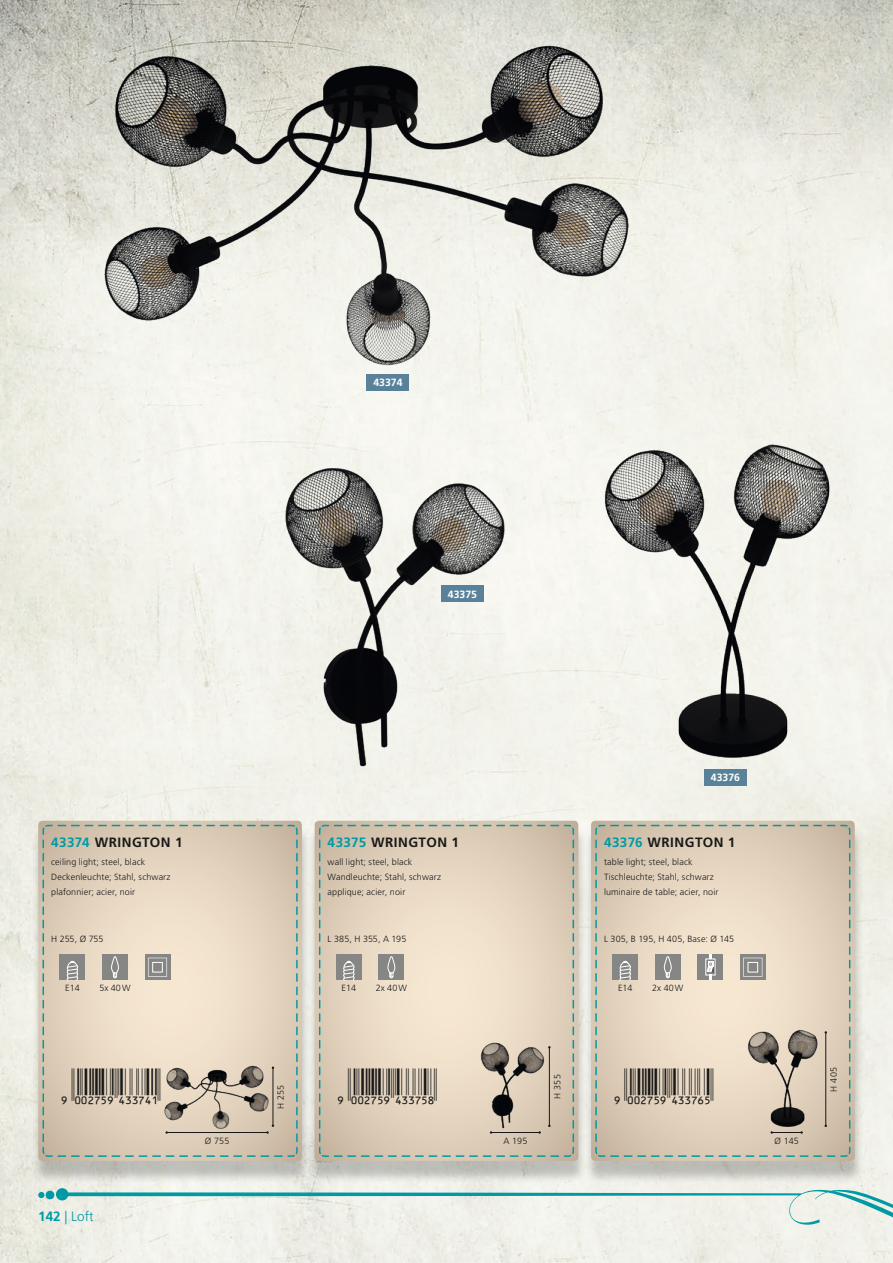
<style>
.page{position:relative;width:893px;height:1263px;background:#fff}
.page>*{position:absolute;margin:0;border:0;box-sizing:border-box;transform-origin:0 0}
.t1{font:36px "Ean Bwr P36 Tt";color:#191918}
.t2{font:700 13.5px "Frutiger";letter-spacing:.035em;color:#191918}
.t3{font:300 13.5px "Frutiger";color:#009aa4}
.t4{font:700 10.5px "Frutiger";color:#fff}
.t5{font:300 9px/15px "Frutiger";letter-spacing:.015em;color:#191918}
.s1{color:#009aa4}
.s2{font-weight:700}
</style>
<div class="page">
<img style="left:0;top:0;width:893px;height:1263px">
<img style="left:53px;top:0;width:575px;height:401px">
<img style="left:216px;top:438px;width:357px;height:357px">
<div style="left:511px;top:414px;width:117px;height:374px;background:#f5f5ef"></div>
<img style="left:628px;top:0;width:265px;height:861px">
<div style="left:46px;top:1190px;width:8px;height:9px;background:#009aa4;border-radius:50%"></div>
<div style="left:38px;top:1192px;width:7px;height:6px;background:#009aa4;border-radius:50%"></div>
<svg style="left:56px;top:1188px;width:837px;height:40px;background:#dbe8e3"></svg>
<div style="left:31px;top:827px;width:280px;height:357px;background:#191918;opacity:.25"></div>
<svg style="left:38px;top:821px;width:264px;height:340px;background:#d1c0ab"></svg>
<svg style="left:42px;top:824px;width:256px;height:333px;background:#dfd1bd"></svg>
<div style="left:60px;top:954px;width:25px;height:26px;background:#868685"></div>
<svg style="left:67px;top:961px;width:11px;height:19px"></svg>
<div style="left:102px;top:954px;width:26px;height:26px;background:#868685"></div>
<svg style="left:111px;top:956px;width:8px;height:22px"></svg>
<div style="left:145px;top:954px;width:25px;height:26px;background:#868685"></div>
<svg style="left:148px;top:958px;width:19px;height:19px"></svg>
<div style="left:152px;top:962px;width:11px;height:10px;border:1px solid #fff"></div>
<div style="left:307px;top:827px;width:281px;height:357px;background:#191918;opacity:.25"></div>
<svg style="left:315px;top:821px;width:263px;height:340px;background:#d0bfaa"></svg>
<svg style="left:318px;top:824px;width:257px;height:333px;background:#dfd2bd"></svg>
<div style="left:336px;top:954px;width:26px;height:26px;background:#868685"></div>
<svg style="left:343px;top:961px;width:12px;height:19px"></svg>
<div style="left:379px;top:954px;width:25px;height:26px;background:#868685"></div>
<svg style="left:387px;top:956px;width:8px;height:22px"></svg>
<div style="left:584px;top:827px;width:280px;height:357px;background:#191918;opacity:.25"></div>
<svg style="left:591px;top:821px;width:264px;height:340px;background:#d0bfab"></svg>
<svg style="left:595px;top:824px;width:256px;height:333px;background:#ded1bc"></svg>
<div style="left:612px;top:954px;width:26px;height:26px;background:#868685"></div>
<svg style="left:619px;top:961px;width:12px;height:19px"></svg>
<div style="left:655px;top:954px;width:25px;height:26px;background:#868685"></div>
<svg style="left:663px;top:956px;width:8px;height:22px"></svg>
<div style="left:698px;top:954px;width:25px;height:26px;background:#868685"></div>
<div style="left:705px;top:959px;width:10px;height:16px;border:1px solid #fff"></div>
<svg style="left:706px;top:954px;width:10px;height:26px"></svg>
<svg style="left:740px;top:954px;width:26px;height:26px"></svg>
<svg style="left:743px;top:958px;width:19px;height:19px"></svg>
<div style="left:748px;top:962px;width:10px;height:10px;border:1px solid #fff"></div>
<hr style="left:167px;top:1132px;width:100px;height:1px;background:#191918">
<img style="left:155px;top:1036px;width:123px;height:95px">
<hr style="left:273px;top:1068px;width:1px;height:58px;background:#191918">
<svg style="left:266px;top:1124px;width:8px;height:10px"></svg>
<hr style="left:491px;top:1132px;width:49px;height:1px;background:#191918">
<img style="left:461px;top:1034px;width:102px;height:95px">
<hr style="left:549px;top:1047px;width:1px;height:79px;background:#191918">
<hr style="left:772px;top:1132px;width:30px;height:1px;background:#191918">
<img style="left:719px;top:1021px;width:115px;height:107px">
<hr style="left:825px;top:1032px;width:1px;height:94px;background:#191918">
<div style="left:367px;top:374px;width:42px;height:16px;background:#59829a"></div>
<div style="left:441px;top:586px;width:43px;height:16px;background:#59829a"></div>
<div style="left:704px;top:769px;width:43px;height:16px;background:#59829a"></div>
<p class="t4" style="left:373px;top:376px;width:31px">43374</p>
<p class="t4" style="left:448px;top:588px;width:31px">43375</p>
<p class="t4" style="left:711px;top:771px;width:31px">43376</p>
<h2 class="t2" style="left:51px;top:834px;width:133px"><span class="s1">43374</span> WRINGTON 1</h2>
<h2 class="t2" style="left:328px;top:834px;width:133px"><span class="s1">43375</span> WRINGTON 1</h2>
<h2 class="t2" style="left:604px;top:834px;width:133px"><span class="s1">43376</span> WRINGTON 1</h2>
<p class="t5" style="left:51px;top:854px;width:121px">ceiling light; steel, black<br>Deckenleuchte; Stahl, schwarz plafonnier; acier, noir</p>
<p class="t5" style="left:51px;top:932px;width:54px">H 255, Ø 755</p>
<p class="t5" style="left:328px;top:854px;width:115px">wall light; steel, black<br>Wandleuchte; Stahl, schwarz applique; acier, noir</p>
<p class="t5" style="left:328px;top:932px;width:80px">L 385, H 355, A 195</p>
<p class="t5" style="left:604px;top:854px;width:116px">table light; steel, black<br>Tischleuchte; Stahl, schwarz luminaire de table; acier, noir</p>
<p class="t5" style="left:604px;top:932px;width:132px">L 305, B 195, H 405, Base: Ø 145</p>
<p class="t5" style="left:65px;top:980px;width:16px">E14</p>
<p class="t5" style="left:99px;top:980px;width:33px">5x 40W</p>
<p class="t5" style="left:342px;top:980px;width:16px">E14</p>
<p class="t5" style="left:376px;top:980px;width:33px">2x 40W</p>
<p class="t5" style="left:618px;top:980px;width:16px">E14</p>
<p class="t5" style="left:652px;top:980px;width:33px">2x 40W</p>
<h1 class="t1" style="left:51px;top:1068px;width:111px">,!0AC7F9-EDDHEB!</h1>
<p class="t5" style="left:273px;top:1109px;width:26px;rotate:-90deg">H 255</p>
<h1 class="t1" style="left:328px;top:1068px;width:111px">,!0AC7F9-EDDHFI!</h1>
<p class="t5" style="left:550px;top:1099px;width:26px;rotate:-90deg">H 355</p>
<h1 class="t1" style="left:604px;top:1068px;width:111px">,!0AC7F9-EDDHGF!</h1>
<p class="t5" style="left:826px;top:1091px;width:26px;rotate:-90deg">H 405</p>
<p class="t5" style="left:205px;top:1133px;width:26px">Ø 755</p>
<p class="t5" style="left:503px;top:1133px;width:26px">A 195</p>
<p class="t5" style="left:774px;top:1133px;width:26px">Ø 145</p>
<h2 class="t3" style="left:38px;top:1209px;width:57px"><span class="s2">142</span> | Loft</h2>
</div>
